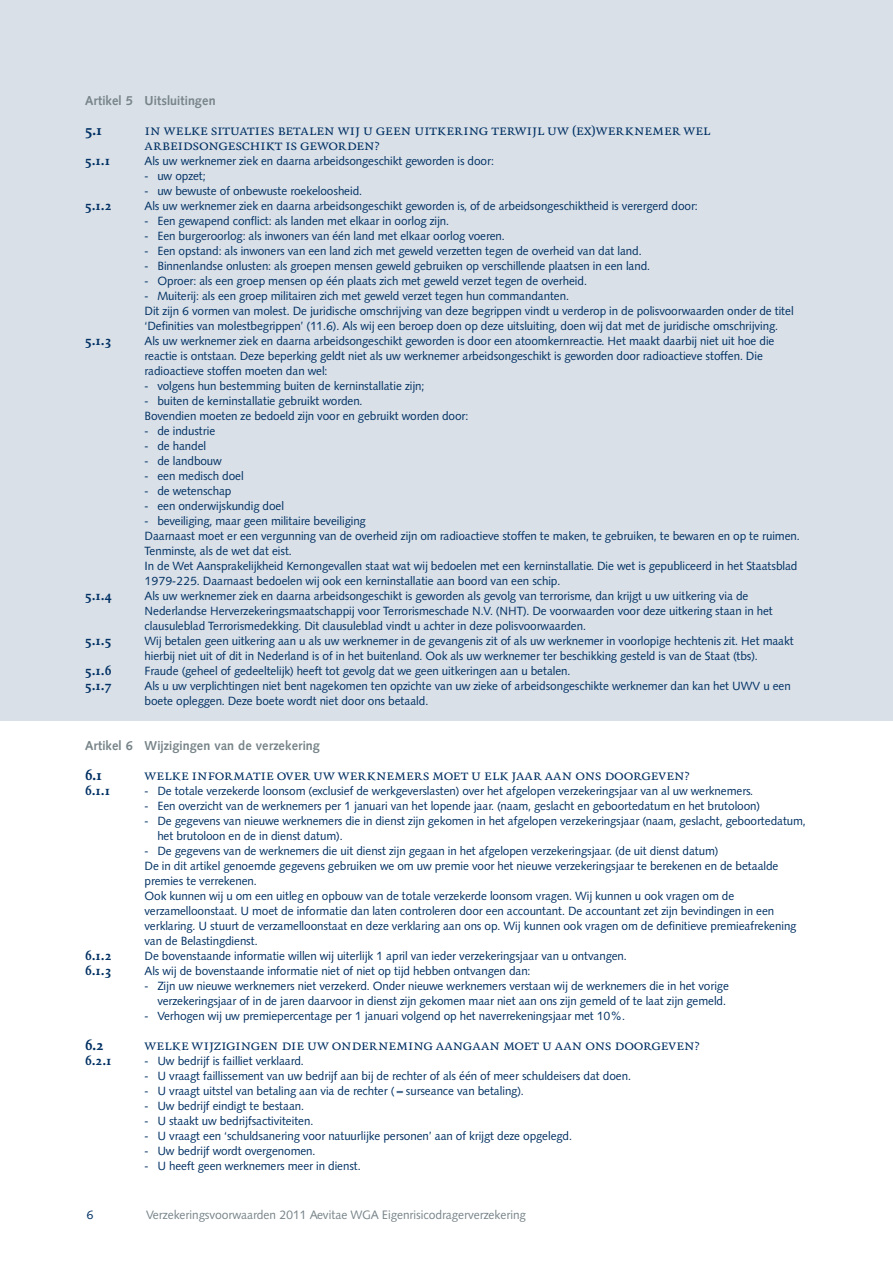
<style>
.page{position:relative;width:893px;height:1263px;background:#fff}
.page>*{position:absolute;margin:0;border:0;box-sizing:border-box;transform-origin:0 0}
.t1{font:15px/15px "Quadraat Small Caps";letter-spacing:-.025em;color:#003063}
.t2{font:700 15px "Quadraat";color:#003063}
.t3{font:700 13.5px "Quadraat";color:#003063}
.t4{font:700 12.75px "Cg Symphony";letter-spacing:.01em;color:#778489}
.t5{font:12px "Cg Symphony";color:#778489}
.t6{font:12px "Cg Symphony";color:#003063}
.t7{font:11.7px/15px "Cg Symphony";color:#003063}
</style>
<div class="page">
<div style="left:0;top:0;width:893px;height:720px;background:#d9e0e8"></div>
<p class="t4" style="left:85px;top:93px;width:132px">Artikel 5 Uitsluitingen</p>
<p class="t2" style="left:85px;top:123px;width:18px">5.1</p>
<p class="t1" style="left:145px;top:123px;width:567px">in welke situaties betalen wij u geen uitkering terwijl uw (ex)werknemer wel arbeidsongeschikt is geworden?</p>
<p class="t3" style="left:85px;top:154px;width:26px">5.1.1</p>
<p class="t7" style="left:145px;top:153px;width:351px">Als uw werknemer ziek en daarna arbeidsongeschikt geworden is door:</p>
<p class="t7" style="left:145px;top:168px;width:63px">- uw opzet;</p>
<p class="t7" style="left:145px;top:183px;width:219px">- uw bewuste of onbewuste roekeloosheid.</p>
<p class="t3" style="left:85px;top:199px;width:28px">5.1.2</p>
<p class="t7" style="left:145px;top:198px;width:555px">Als uw werknemer ziek en daarna arbeidsongeschikt geworden is, of de arbeidsongeschiktheid is verergerd door:</p>
<p class="t7" style="left:145px;top:213px;width:306px">- Een gewapend conflict: als landen met elkaar in oorlog zijn.</p>
<p class="t7" style="left:145px;top:228px;width:362px">- Een burgeroorlog: als inwoners van één land met elkaar oorlog voeren.</p>
<p class="t7" style="left:145px;top:243px;width:498px">- Een opstand: als inwoners van een land zich met geweld verzetten tegen de overheid van dat land.</p>
<p class="t7" style="left:145px;top:258px;width:507px">- Binnenlandse onlusten: als groepen mensen geweld gebruiken op verschillende plaatsen in een land.</p>
<p class="t7" style="left:145px;top:273px;width:444px">- Oproer: als een groep mensen op één plaats zich met geweld verzet tegen de overheid.</p>
<p class="t7" style="left:145px;top:288px;width:651px">- Muiterij: als een groep militairen zich met geweld verzet tegen hun commandanten.<br>Dit zijn 6 vormen van molest. De juridische omschrijving van deze begrippen vindt u verderop in de polisvoorwaarden onder de titel ‘Definities van molestbegrippen’ (11.6). Als wij een beroep doen op deze uitsluiting, doen wij dat met de juridische omschrijving.</p>
<p class="t3" style="left:85px;top:334px;width:28px">5.1.3</p>
<p class="t7" style="left:145px;top:333px;width:631px">Als uw werknemer ziek en daarna arbeidsongeschikt geworden is door een atoomkernreactie. Het maakt daarbij niet uit hoe die reactie is ontstaan. Deze beperking geldt niet als uw werknemer arbeidsongeschikt is geworden door radioactieve stoffen. Die radioactieve stoffen moeten dan wel:</p>
<p class="t7" style="left:145px;top:378px;width:281px">- volgens hun bestemming buiten de kerninstallatie zijn;</p>
<p class="t7" style="left:145px;top:393px;width:325px">- buiten de kerninstallatie gebruikt worden.<br>Bovendien moeten ze bedoeld zijn voor en gebruikt worden door:</p>
<p class="t7" style="left:145px;top:423px;width:72px">- de industrie</p>
<p class="t7" style="left:145px;top:438px;width:63px">- de handel</p>
<p class="t7" style="left:145px;top:453px;width:79px">- de landbouw</p>
<p class="t7" style="left:145px;top:468px;width:101px">- een medisch doel</p>
<p class="t7" style="left:145px;top:483px;width:88px">- de wetenschap</p>
<p class="t7" style="left:145px;top:498px;width:141px">- een onderwijskundig doel</p>
<p class="t7" style="left:145px;top:513px;width:657px">- beveiliging, maar geen militaire beveiliging<br>Daarnaast moet er een vergunning van de overheid zijn om radioactieve stoffen te maken, te gebruiken, te bewaren en op te ruimen.<br>Tenminste, als de wet dat eist.<br>In de Wet Aansprakelijkheid Kernongevallen staat wat wij bedoelen met een kerninstallatie. Die wet is gepubliceerd in het Staatsblad 1979-225. Daarnaast bedoelen wij ook een kerninstallatie aan boord van een schip.</p>
<p class="t3" style="left:85px;top:589px;width:28px">5.1.4</p>
<p class="t7" style="left:145px;top:588px;width:630px">Als uw werknemer ziek en daarna arbeidsongeschikt is geworden als gevolg van terrorisme, dan krijgt u uw uitkering via de<br>Nederlandse Herverzekeringsmaatschappij voor Terrorismeschade N.V. (NHT). De voorwaarden voor deze uitkering staan in het clausuleblad Terrorismedekking. Dit clausuleblad vindt u achter in deze polisvoorwaarden.</p>
<p class="t3" style="left:85px;top:634px;width:28px">5.1.5</p>
<p class="t7" style="left:145px;top:633px;width:651px">Wij betalen geen uitkering aan u als uw werknemer in de gevangenis zit of als uw werknemer in voorlopige hechtenis zit. Het maakt hierbij niet uit of dit in Nederland is of in het buitenland. Ook als uw werknemer ter beschikking gesteld is van de Staat (tbs).</p>
<p class="t3" style="left:85px;top:664px;width:28px">5.1.6</p>
<p class="t7" style="left:145px;top:663px;width:427px">Fraude (geheel of gedeeltelijk) heeft tot gevolg dat we geen uitkeringen aan u betalen.</p>
<p class="t3" style="left:85px;top:679px;width:28px">5.1.7</p>
<p class="t7" style="left:145px;top:678px;width:648px">Als u uw verplichtingen niet bent nagekomen ten opzichte van uw zieke of arbeidsongeschikte werknemer dan kan het UWV u een boete opleggen. Deze boete wordt niet door ons betaald.</p>
<p class="t4" style="left:85px;top:738px;width:236px">Artikel 6 Wijzigingen van de verzekering</p>
<p class="t2" style="left:85px;top:768px;width:18px">6.1</p>
<p class="t1" style="left:145px;top:768px;width:546px">welke informatie over uw werknemers moet u elk jaar aan ons doorgeven?</p>
<p class="t3" style="left:85px;top:784px;width:26px">6.1.1</p>
<p class="t7" style="left:145px;top:783px;width:610px">- De totale verzekerde loonsom (exclusief de werkgeverslasten) over het afgelopen verzekeringsjaar van al uw werknemers.</p>
<p class="t7" style="left:145px;top:798px;width:617px">- Een overzicht van de werknemers per 1 januari van het lopende jaar. (naam, geslacht en geboortedatum en het brutoloon)</p>
<p class="t7" style="left:157px;top:813px;width:650px;text-indent:-13px">- De gegevens van nieuwe werknemers die in dienst zijn gekomen in het afgelopen verzekeringsjaar (naam, geslacht, geboortedatum, het brutoloon en de in dienst datum).</p>
<p class="t7" style="left:145px;top:843px;width:653px">- De gegevens van de werknemers die uit dienst zijn gegaan in het afgelopen verzekeringsjaar. (de uit dienst datum)<br>De in dit artikel genoemde gegevens gebruiken we om uw premie voor het nieuwe verzekeringsjaar te berekenen en de betaalde premies te verrekenen.<br>Ook kunnen wij u om een uitleg en opbouw van de totale verzekerde loonsom vragen. Wij kunnen u ook vragen om de verzamelloonstaat. U moet de informatie dan laten controleren door een accountant. De accountant zet zijn bevindingen in een verklaring. U stuurt de verzamelloonstaat en deze verklaring aan ons op. Wij kunnen ook vragen om de definitieve premieafrekening van de Belastingdienst.</p>
<p class="t3" style="left:85px;top:949px;width:28px">6.1.2</p>
<p class="t7" style="left:145px;top:948px;width:484px">De bovenstaande informatie willen wij uiterlijk 1 april van ieder verzekeringsjaar van u ontvangen.</p>
<p class="t3" style="left:85px;top:964px;width:28px">6.1.3</p>
<p class="t7" style="left:145px;top:963px;width:387px">Als wij de bovenstaande informatie niet of niet op tijd hebben ontvangen dan:</p>
<p class="t7" style="left:145px;top:978px;width:586px;text-align:right">- Zijn uw nieuwe werknemers niet verzekerd. Onder nieuwe werknemers verstaan wij de werknemers die in het vorige verzekeringsjaar of in de jaren daarvoor in dienst zijn gekomen maar niet aan ons zijn gemeld of te laat zijn gemeld.</p>
<p class="t7" style="left:145px;top:1008px;width:482px">- Verhogen wij uw premiepercentage per 1 januari volgend op het naverrekeningsjaar met 10%.</p>
<p class="t2" style="left:85px;top:1038px;width:20px">6.2</p>
<p class="t1" style="left:145px;top:1038px;width:557px">welke wijzigingen die uw onderneming aangaan moet u aan ons doorgeven?</p>
<p class="t3" style="left:85px;top:1054px;width:28px">6.2.1</p>
<p class="t7" style="left:145px;top:1053px;width:161px">- Uw bedrijf is failliet verklaard.</p>
<p class="t7" style="left:145px;top:1068px;width:488px">- U vraagt faillissement van uw bedrijf aan bij de rechter of als één of meer schuldeisers dat doen.</p>
<p class="t7" style="left:145px;top:1083px;width:381px">- U vraagt uitstel van betaling aan via de rechter (=surseance van betaling).</p>
<p class="t7" style="left:145px;top:1098px;width:161px">- Uw bedrijf eindigt te bestaan.</p>
<p class="t7" style="left:145px;top:1113px;width:170px">- U staakt uw bedrijfsactiviteiten.</p>
<p class="t7" style="left:145px;top:1128px;width:429px">- U vraagt een ‘schuldsanering voor natuurlijke personen’ aan of krijgt deze opgelegd.</p>
<p class="t7" style="left:145px;top:1143px;width:172px">- Uw bedrijf wordt overgenomen.</p>
<p class="t7" style="left:145px;top:1158px;width:218px">- U heeft geen werknemers meer in dienst.</p>
<p class="t6" style="left:87px;top:1207px;width:9px">6</p>
<p class="t5" style="left:146px;top:1207px;width:381px">Verzekeringsvoorwaarden 2011 Aevitae WGA Eigenrisicodragerverzekering</p>
</div>
